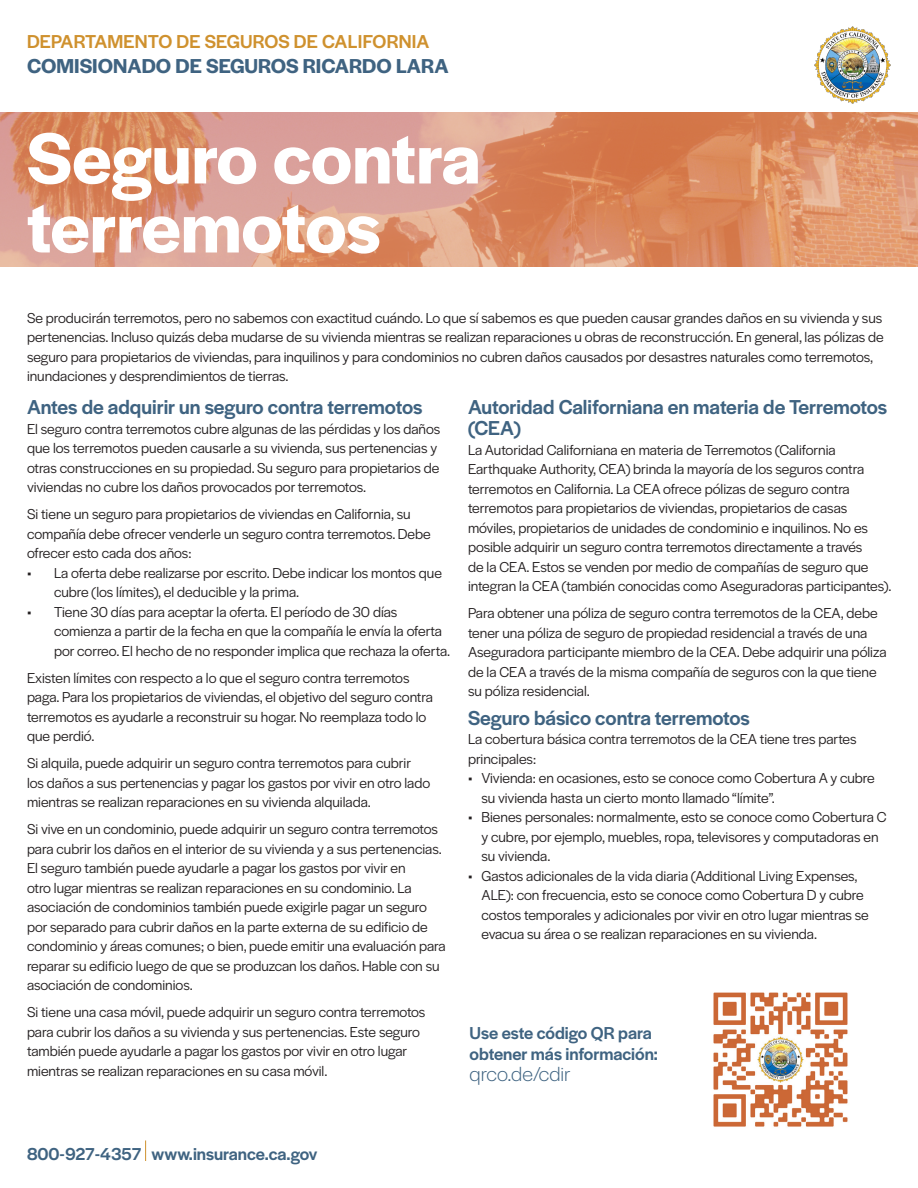
<style>
.page{position:relative;width:918px;height:1188px;background:#fff}
.page>*{position:absolute;margin:0;border:0;box-sizing:border-box;transform-origin:0 0}
.t1{font:600 75px "Halyard Display";letter-spacing:-.005em;color:#fff}
.t2{font:500 21px/21px "Halyard Display";color:#3f6381}
.t3{font:600 21px "Halyard Display";color:#3f6381}
.t4{font:300 21px "Halyard Display";color:#3f6381}
.t5{font:500 19.5px "Halyard Display";letter-spacing:.01em;color:#cf912e}
.body{font:500 18px/21px "Halyard Display";color:#3f6381}
.body-2{font:15px/19.5px "Halyard Display";color:#231f20}
</style>
<div class="page">
<img style="left:814px;top:27px;width:77px;height:77px">
<img style="left:0;top:112px;width:918px;height:155px">
<img style="left:713px;top:992px;width:135px;height:135px">
<svg style="left:145px;top:1140px;width:1px;height:21px"></svg>
<p class="t5" style="left:27px;top:28px;width:404px">DEPARTAMENTO DE SEGUROS DE CALIFORNIA</p>
<p class="t3" style="left:27px;top:51px;width:423px">COMISIONADO DE SEGUROS RICARDO LARA</p>
<p class="t1" style="left:27px;top:105px;width:455px">Seguro contra</p>
<p class="t1" style="left:27px;top:174px;width:355px">terremotos</p>
<p class="body-2" style="left:27px;top:307px;width:858px">Se producirán terremotos, pero no sabemos con exactitud cuándo. Lo que sí sabemos es que pueden causar grandes daños en su vivienda y sus pertenencias. Incluso quizás deba mudarse de su vivienda mientras se realizan reparaciones u obras de reconstrucción. En general, las pólizas de seguro para propietarios de viviendas, para inquilinos y para condominios no cubren daños causados por desastres naturales como terremotos, inundaciones y desprendimientos de tierras.</p>
<p class="t2" style="left:27px;top:395px;width:397px">Antes de adquirir un seguro contra terremotos</p>
<p class="body-2" style="left:27px;top:418px;width:415px">El seguro contra terremotos cubre algunas de las pérdidas y los daños que los terremotos pueden causarle a su vivienda, sus pertenencias y otras construcciones en su propiedad. Su seguro para propietarios de viviendas no cubre los daños provocados por terremotos.</p>
<p class="body-2" style="left:27px;top:504px;width:405px">Si tiene un seguro para propietarios de viviendas en California, su compañía debe ofrecer venderle un seguro contra terremotos. Debe ofrecer esto cada dos años:</p>
<p class="body-2" style="left:54px;top:562px;width:390px;text-indent:-27px">• La oferta debe realizarse por escrito. Debe indicar los montos que cubre (los límites), el deducible y la prima.</p>
<p class="body-2" style="left:54px;top:601px;width:398px;text-indent:-27px">• Tiene 30 días para aceptar la oferta. El período de 30 días comienza a partir de la fecha en que la compañía le envía la oferta por correo. El hecho de no responder implica que rechaza la oferta.</p>
<p class="body-2" style="left:27px;top:667px;width:407px">Existen límites con respecto a lo que el seguro contra terremotos paga. Para los propietarios de viviendas, el objetivo del seguro contra terremotos es ayudarle a reconstruir su hogar. No reemplaza todo lo que perdió.</p>
<p class="body-2" style="left:27px;top:753px;width:405px">Si alquila, puede adquirir un seguro contra terremotos para cubrir los daños a sus pertenencias y pagar los gastos por vivir en otro lado mientras se realizan reparaciones en su vivienda alquilada.</p>
<p class="body-2" style="left:27px;top:819px;width:420px">Si vive en un condominio, puede adquirir un seguro contra terremotos para cubrir los daños en el interior de su vivienda y a sus pertenencias.<br>El seguro también puede ayudarle a pagar los gastos por vivir en<br>otro lugar mientras se realizan reparaciones en su condominio. La asociación de condominios también puede exigirle pagar un seguro por separado para cubrir daños en la parte externa de su edificio de condominio y áreas comunes; o bien, puede emitir una evaluación para reparar su edificio luego de que se produzcan los daños. Hable con su asociación de condominios.</p>
<p class="body-2" style="left:27px;top:1002px;width:400px">Si tiene una casa móvil, puede adquirir un seguro contra terremotos para cubrir los daños a su vivienda y sus pertenencias. Este seguro también puede ayudarle a pagar los gastos por vivir en otro lugar mientras se realizan reparaciones en su casa móvil.</p>
<p class="t2" style="left:468px;top:395px;width:421px">Autoridad Californiana en materia de Terremotos (CEA)</p>
<p class="body-2" style="left:468px;top:439px;width:425px">La Autoridad Californiana en materia de Terremotos (California Earthquake Authority, CEA) brinda la mayoría de los seguros contra terremotos en California. La CEA ofrece pólizas de seguro contra terremotos para propietarios de viviendas, propietarios de casas móviles, propietarios de unidades de condominio e inquilinos. No es posible adquirir un seguro contra terremotos directamente a través<br>de la CEA. Estos se venden por medio de compañías de seguro que integran la CEA (también conocidas como Aseguradoras participantes).</p>
<p class="body-2" style="left:468px;top:603px;width:420px">Para obtener una póliza de seguro contra terremotos de la CEA, debe tener una póliza de seguro de propiedad residencial a través de una Aseguradora participante miembro de la CEA. Debe adquirir una póliza de la CEA a través de la misma compañía de seguros con la que tiene su póliza residencial.</p>
<p class="t2" style="left:468px;top:706px;width:283px">Seguro básico contra terremotos</p>
<p class="body-2" style="left:468px;top:729px;width:390px">La cobertura básica contra terremotos de la CEA tiene tres partes principales:</p>
<p class="body-2" style="left:482px;top:768px;width:395px;text-indent:-14px">• Vivienda: en ocasiones, esto se conoce como Cobertura A y cubre su vivienda hasta un cierto monto llamado “límite”.</p>
<p class="body-2" style="left:482px;top:807px;width:407px;text-indent:-14px">• Bienes personales: normalmente, esto se conoce como Cobertura C y cubre, por ejemplo, muebles, ropa, televisores y computadoras en su vivienda.</p>
<p class="body-2" style="left:482px;top:865px;width:389px;text-indent:-14px">• Gastos adicionales de la vida diaria (Additional Living Expenses, ALE): con frecuencia, esto se conoce como Cobertura D y cubre costos temporales y adicionales por vivir en otro lugar mientras se evacua su área o se realizan reparaciones en su vivienda.</p>
<p class="body" style="left:470px;top:1021px;width:190px">Use este código QR para obtener más información:</p>
<p class="t4" style="left:470px;top:1059px;width:103px">qrco.de/cdir</p>
<p class="body" style="left:27px;top:1142px;width:292px">800-927-4357 www.insurance.ca.gov</p>
</div>
